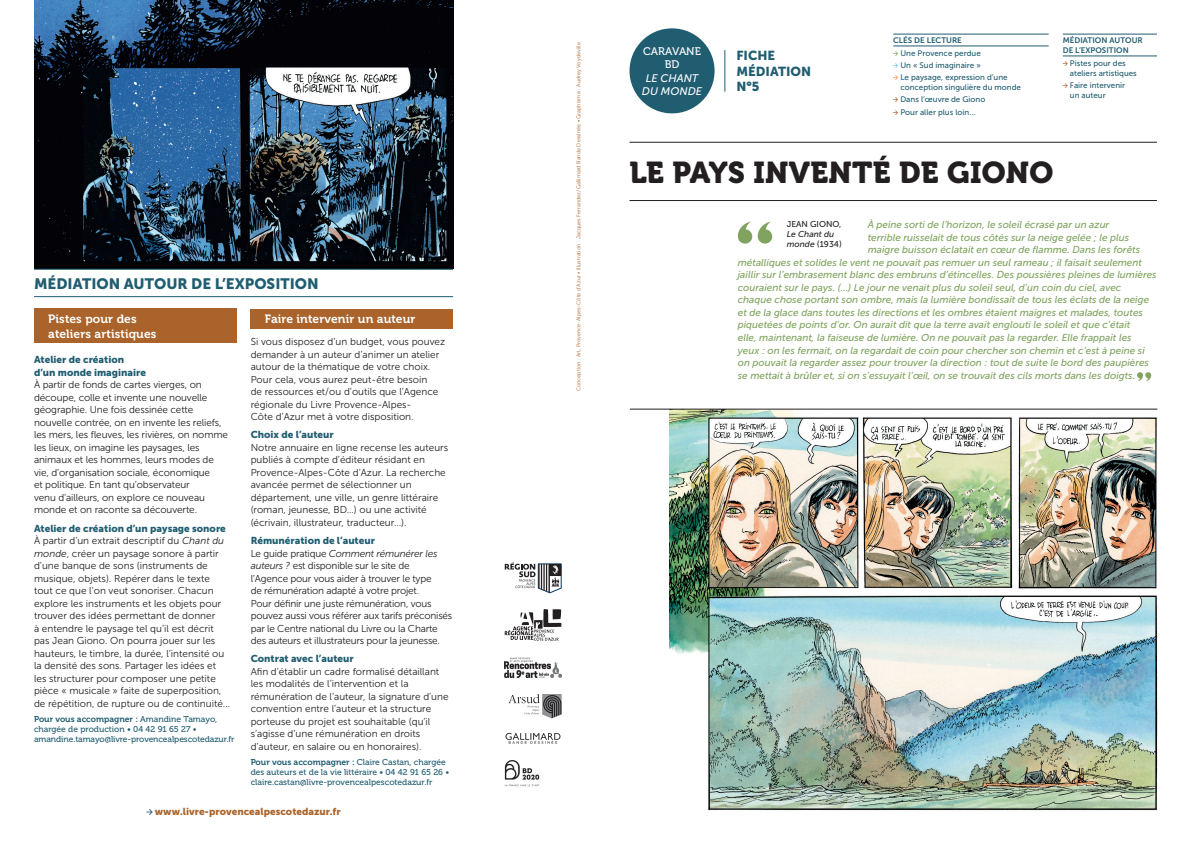
<style>
.page{position:relative;width:1191px;height:842px;background:#fff}
.page>*{position:absolute;margin:0;border:0;box-sizing:border-box;transform-origin:0 0}
.t1{font:30px "Museo 900";letter-spacing:.01em;color:#231f20}
.t2{font:15px "Museo Sans 900";color:#205d71}
.t3{font:13px/15.6px "Museo Sans 900";color:#205d71}
.t4{font:12px/14.4px "Museo 700";letter-spacing:.01em;color:#fff}
.t5{font:italic 11px/13.2px "Museo Sans 500";color:#fff;text-align:center}
.t6{font:11px/13.2px "Museo 500";color:#fff;text-align:center}
.t7{font:10px/12.5px "Museo Sans 300";color:#231f20}
.t8{font:italic 10px "Museo Sans 500";color:#80a45f}
.t9{font:10px/12.5px "Museo Sans 300";letter-spacing:-.02em;color:#231f20}
.t10{font:10px/12.5px "Museo Sans 900";color:#205d71}
.t11{font:10px "Museo Sans 900";color:#aa642b}
.t12{font:8.5px/10px "Museo 500";color:#205d71}
.t13{font:8.5px "Museo 700";color:#205d71}
.t14{font:italic 8.5px/10px "Museo Sans 500";color:#231f20}
.t15{font:8.5px "Museo Sans 500";color:#231f20}
.t16{font:8px/10px "Museo Sans 500";color:#205d71}
.t17{font:8px/10px "Museo Sans 700";color:#205d71}
.t18{font:5.5px "Museo Sans 300";color:#aa642b}
.s1{font-style:italic}
.s2{font-family:"Museo 500"}
.s3{font-family:"National";color:#205d71}
.s4{font-family:"National";color:#80a45f}
.s5{font-family:"National";color:#6bbfe0}
.s6{font-family:"National";color:#f68f48}
.s7{font-family:"National";color:#aa642b}
.s8{font-style:normal}
</style>
<div class="page">
<img style="left:34px;top:0;width:419px;height:269px">
<img style="left:669px;top:409px;width:489px;height:402px">
<svg style="left:505px;top:562px;width:56px;height:31px"></svg>
<svg style="left:505px;top:609px;width:56px;height:32px"></svg>
<img style="left:505px;top:733px;width:56px;height:11px">
<img style="left:504px;top:760px;width:36px;height:27px">
<svg style="left:508px;top:694px;width:53px;height:24px"></svg>
<img style="left:505px;top:657px;width:56px;height:21px">
<hr style="left:630px;top:409px;width:527px;height:1px;background:#231f20">
<hr style="left:629px;top:142px;width:528px;height:1px;background:#231f20">
<hr style="left:629px;top:200px;width:528px;height:1px;background:#231f20">
<div style="left:629px;top:28px;width:85px;height:85px;background:#205d71;border-radius:50%"></div>
<hr style="left:724px;top:50px;width:1px;height:42px;background:#205d71">
<hr style="left:34px;top:269px;width:419px;height:1px;background:#205d71">
<hr style="left:34px;top:296px;width:419px;height:1px;background:#205d71">
<div style="left:34px;top:309px;width:202px;height:34px;background:#aa642b"></div>
<div style="left:251px;top:309px;width:202px;height:20px;background:#aa642b"></div>
<hr style="left:893px;top:34px;width:155px;height:1px;background:#205d71">
<hr style="left:893px;top:46px;width:155px;height:1px;background:#205d71">
<hr style="left:1062px;top:34px;width:95px;height:1px;background:#205d71">
<hr style="left:1062px;top:56px;width:95px;height:1px;background:#205d71">
<svg style="left:738px;top:221px;width:34px;height:23px"></svg>
<svg style="left:1137px;top:372px;width:14px;height:9px"></svg>
<h2 class="t2" style="left:34px;top:275px;width:286px">médiation autour de l’exposition</h2>
<p class="t4" style="left:48px;top:312px;width:110px">Pistes pour des ateliers artistiques</p>
<p class="t10" style="left:34px;top:354px;width:114px">Atelier de création d’un monde imaginaire</p>
<p class="t7" style="left:34px;top:379px;width:195px">À partir de fonds de cartes vierges, on découpe, colle et invente une nouvelle géographie. Une fois dessinée cette nouvelle contrée, on en invente les reliefs, les mers, les fleuves, les rivières, on nomme les lieux, on imagine les paysages, les animaux et les hommes, leurs modes de vie, d’organisation sociale, économique<br>et politique. En tant qu’observateur<br>venu d’ailleurs, on explore ce nouveau monde et on raconte sa découverte.</p>
<p class="t10" style="left:34px;top:522px;width:193px">Atelier de création d’un paysage sonore</p>
<p class="t7" style="left:34px;top:534px;width:198px">À partir d’un extrait descriptif du <span class="s1">Chant du monde</span>, créer un paysage sonore à partir d’une banque de sons (instruments de musique, objets). Repérer dans le texte tout ce que l’on veut sonoriser. Chacun explore les instruments et les objets pour trouver des idées permettant de donner<br>à entendre le paysage tel qu’il est décrit pas Jean Giono. On pourra jouer sur les hauteurs, le timbre, la durée, l’intensité ou la densité des sons. Partager les idées et les structurer pour composer une petite pièce « musicale » faite de superposition, de répétition, de rupture ou de continuité...</p>
<p class="t13" style="left:34px;top:715px;width:185px">Pour vous accompagner : <span class="s2">Amandine Tamayo,</span></p>
<p class="t12" style="left:34px;top:724px;width:202px">chargée de production • 04 42 91 65 27 • amandine.tamayo@livre-provencealpescotedazur.fr</p>
<p class="t4" style="left:265px;top:312px;width:152px">Faire intervenir un auteur</p>
<p class="t7" style="left:251px;top:336px;width:196px">Si vous disposez d’un budget, vous pouvez demander à un auteur d’animer un atelier autour de la thématique de votre choix.<br>Pour cela, vous aurez peut-être besoin<br>de ressources et/ou d’outils que l’Agence régionale du Livre Provence-Alpes-<br>Côte d’Azur met à votre disposition.</p>
<p class="t10" style="left:251px;top:429px;width:85px">Choix de l’auteur</p>
<p class="t7" style="left:251px;top:441px;width:199px">Notre annuaire en ligne recense les auteurs publiés à compte d’éditeur résidant en Provence-Alpes-Côte d’Azur. La recherche avancée permet de sélectionner un département, une ville, un genre littéraire (roman, jeunesse, BD…) ou une activité (écrivain, illustrateur, traducteur…).</p>
<p class="t10" style="left:251px;top:534px;width:126px">Rémunération de l’auteur</p>
<p class="t9" style="left:251px;top:547px;width:203px">Le guide pratique <span class="s1">Comment rémunérer les auteurs ?</span> est disponible sur le site de<br>l’Agence pour vous aider à trouver le type<br>de rémunération adapté à votre projet.<br>Pour définir une juste rémunération, vous pouvez aussi vous référer aux tarifs préconisés par le Centre national du Livre ou la Charte des auteurs et illustrateurs pour la jeunesse.</p>
<p class="t10" style="left:251px;top:652px;width:105px">Contrat avec l’auteur</p>
<p class="t7" style="left:251px;top:665px;width:199px">Afin d’établir un cadre formalisé détaillant les modalités de l’intervention et la rémunération de l’auteur, la signature d’une convention entre l’auteur et la structure porteuse du projet est souhaitable (qu’il s’agisse d’une rémunération en droits d’auteur, en salaire ou en honoraires).</p>
<p class="t13" style="left:251px;top:758px;width:197px">Pour vous accompagner : <span class="s2">Claire Castan, chargée</span></p>
<p class="t12" style="left:251px;top:768px;width:200px">des auteurs et de la vie littéraire • 04 42 91 65 26 • claire.castan@livre-provencealpescotedazur.fr</p>
<p class="t11" style="left:146px;top:806px;width:196px"><span class="s3">→</span> www.livre-provencealpescotedazur.fr</p>
<p class="t18" style="left:575px;top:391px;width:350px;rotate:-90deg">Conception : ArL Provence-Alpes-Côte d’Azur • Illustration : Jacques Ferrandez/Gallimard Bande Dessinée • Graphisme : Audrey Voydeville</p>
<p class="t6" style="left:643px;top:45px;width:59px">Caravane<br>BD</p>
<p class="t5" style="left:642px;top:71px;width:62px">Le Chant du monde</p>
<h3 class="t3" style="left:736px;top:48px;width:76px">fiche médiation<br>N°5</h3>
<p class="t17" style="left:893px;top:35px;width:70px">CLÉS DE LECTURE</p>
<p class="t16" style="left:893px;top:48px;width:89px"><span class="s4">→</span> Une Provence perdue</p>
<p class="t16" style="left:893px;top:60px;width:89px"><span class="s5">→</span> Un « Sud imaginaire »</p>
<p class="t16" style="left:900px;top:72px;width:122px;text-indent:-7px"><span class="s6">→</span> Le paysage, expression d’une conception singulière du monde</p>
<p class="t16" style="left:893px;top:95px;width:94px"><span class="s7">→</span> Dans l’œuvre de Giono</p>
<p class="t16" style="left:893px;top:107px;width:84px"><span class="s7">→</span> Pour aller plus loin…</p>
<p class="t17" style="left:1062px;top:35px;width:81px">MÉDIATION AUTOUR<br>DE L’EXPOSITION</p>
<p class="t16" style="left:1070px;top:58px;width:68px;text-indent:-7px"><span class="s7">→</span> Pistes pour des ateliers artistiques</p>
<p class="t16" style="left:1070px;top:80px;width:57px;text-indent:-7px"><span class="s7">→</span> Faire intervenir un auteur</p>
<h1 class="t1" style="left:629px;top:155px;width:425px">LE PAYS INVENTÉ DE GIONO</h1>
<p class="t8" style="left:867px;top:220px;width:243px">À peine sorti de l’horizon, le soleil écrasé par un azur</p>
<p class="t8" style="left:867px;top:232px;width:263px">terrible ruisselait de tous côtés sur la neige gelée ; le plus</p>
<p class="t8" style="left:867px;top:245px;width:274px">maigre buisson éclatait en cœur de flamme. Dans les forêts</p>
<p class="t8" style="left:738px;top:257px;width:405px">métalliques et solides le vent ne pouvait pas remuer un seul rameau ; il faisait seulement</p>
<p class="t8" style="left:738px;top:270px;width:420px">jaillir sur l’embrasement blanc des embruns d’étincelles. Des poussières pleines de lumières</p>
<p class="t8" style="left:738px;top:282px;width:385px">couraient sur le pays. (...) Le jour ne venait plus du soleil seul, d’un coin du ciel, avec</p>
<p class="t8" style="left:738px;top:295px;width:413px">chaque chose portant son ombre, mais la lumière bondissait de tous les éclats de la neige</p>
<p class="t8" style="left:738px;top:307px;width:406px">et de la glace dans toutes les directions et les ombres étaient maigres et malades, toutes</p>
<p class="t8" style="left:738px;top:320px;width:394px">piquetées de points d’or. On aurait dit que la terre avait englouti le soleil et que c’était</p>
<p class="t8" style="left:738px;top:332px;width:395px">elle, maintenant, la faiseuse de lumière. On ne pouvait pas la regarder. Elle frappait les</p>
<p class="t8" style="left:738px;top:345px;width:408px">yeux : on les fermait, on la regardait de coin pour chercher son chemin et c’est à peine si</p>
<p class="t8" style="left:738px;top:357px;width:413px">on pouvait la regarder assez pour trouver la direction : tout de suite le bord des paupières</p>
<p class="t8" style="left:738px;top:370px;width:399px">se mettait à brûler et, si on s’essuyait l’œil, on se trouvait des cils morts dans les doigts.</p>
<p class="t15" style="left:787px;top:220px;width:56px">Jean Giono,</p>
<p class="t14" style="left:787px;top:229px;width:57px">Le Chant du monde <span class="s8">(1934)</span></p>
</div>
